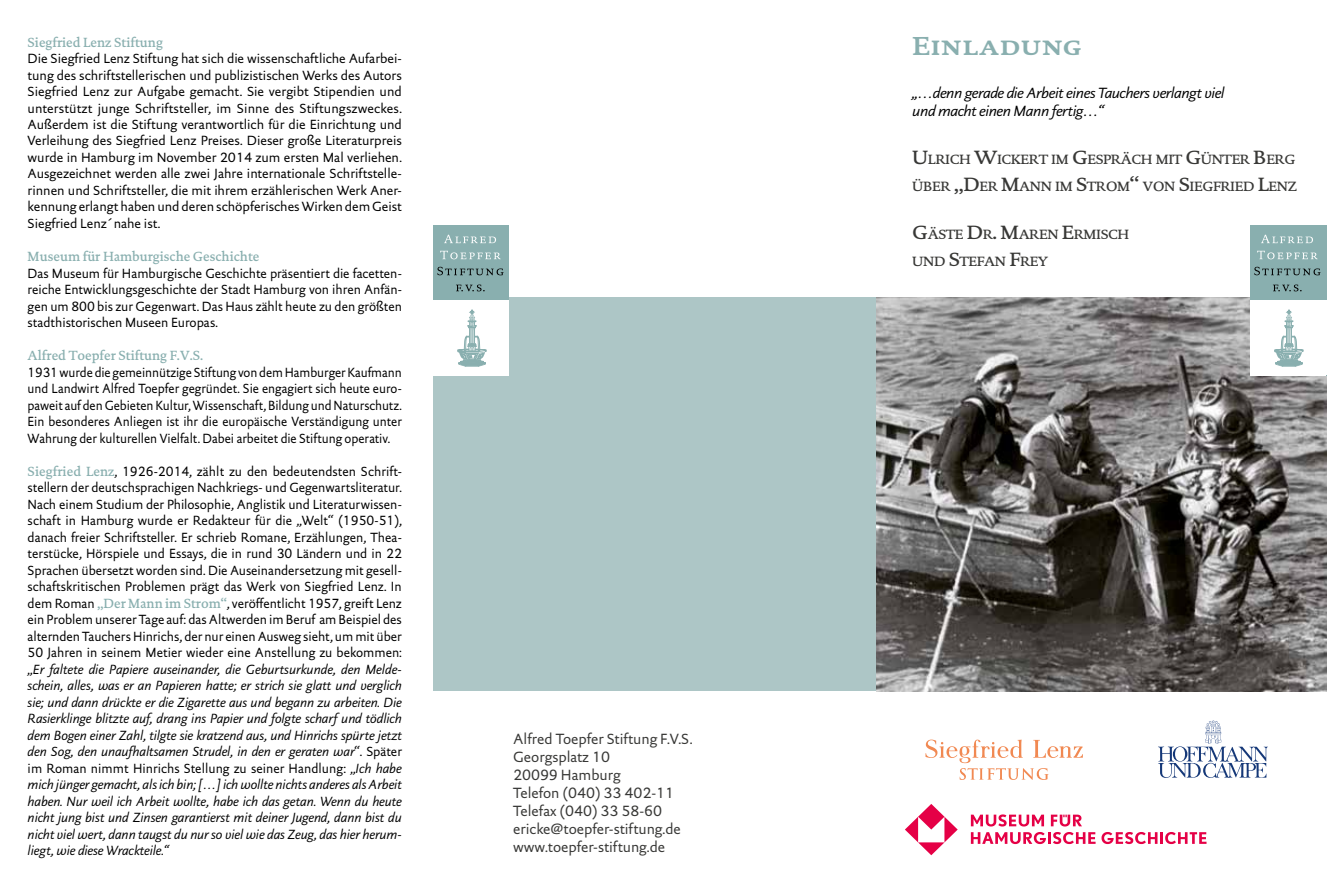
<style>
.page{position:relative;width:1327px;height:893px;background:#fff}
.page>*{position:absolute;margin:0;border:0;box-sizing:border-box;transform-origin:0 0}
.t1{font:700 26.4px "DTL Documenta T Caps";letter-spacing:.045em;color:#89afaf;scale:1.05 1}
.t2{font:15px/18px "DTL Documenta Sans T";color:#383836}
.t3{font:italic 15px/18px "DTL Documenta Sans T";letter-spacing:-.03em;color:#000}
.t4{font:500 13.65px/27px "DTL Documenta T";letter-spacing:-.03em;color:#383836}
.t5{font:13.5px/16.5px "DTL Documenta Sans T";letter-spacing:-.005em;color:#000;text-align:justify}
.t6{font:13.5px/16.5px "DTL Documenta Sans T";letter-spacing:-.005em;color:#000;scale:.94 1}
.t7{font:500 13.5px "DTL Documenta T";color:#89afaf;scale:.96 1}
.s1{font-family:"DTL Documenta T";font-weight:500;color:#89afaf}
.s2{font-style:italic}
.s3{font-size:19.5px}
</style>
<div class="page">
<div style="left:434px;top:298px;width:558px;height:393px;background:#adc6c6"></div>
<svg style="left:925px;top:740px;width:158px;height:40px"></svg>
<svg style="left:905px;top:804px;width:52px;height:51px"></svg>
<svg style="left:971px;top:814px;width:73px;height:12px"></svg>
<svg style="left:1051px;top:815px;width:31px;height:11px"></svg>
<svg style="left:971px;top:832px;width:124px;height:12px"></svg>
<svg style="left:1101px;top:832px;width:105px;height:12px"></svg>
<img style="left:876px;top:298px;width:451px;height:393px">
<div style="left:1250px;top:300px;width:76px;height:75px;background:#fff"></div>
<svg style="left:1274px;top:310px;width:29px;height:57px"></svg>
<div style="left:1250px;top:225px;width:76px;height:75px;background:#89afaf"></div>
<svg style="left:1273px;top:285px;width:28px;height:6px"></svg>
<svg style="left:1254px;top:267px;width:66px;height:8px"></svg>
<svg style="left:1257px;top:251px;width:60px;height:8px"></svg>
<svg style="left:1261px;top:235px;width:52px;height:8px"></svg>
<div style="left:1322px;top:300px;width:5px;height:75px;background:#fff"></div>
<svg style="left:1158px;top:720px;width:110px;height:58px"></svg>
<div style="left:434px;top:300px;width:75px;height:75px;background:#fff"></div>
<svg style="left:457px;top:310px;width:30px;height:57px"></svg>
<div style="left:434px;top:225px;width:75px;height:75px;background:#89afaf"></div>
<svg style="left:456px;top:285px;width:29px;height:6px"></svg>
<svg style="left:437px;top:267px;width:66px;height:8px"></svg>
<svg style="left:440px;top:251px;width:61px;height:8px"></svg>
<svg style="left:444px;top:235px;width:52px;height:8px"></svg>
<p class="t7" style="left:28px;top:34px;width:142px">Siegfried Lenz Stiftung</p>
<p class="t5" style="left:28px;top:50px;width:376px">Die Siegfried Lenz Stiftung hat sich die wissenschaftliche Aufarbei&shy;tung des schriftstellerischen und publizistischen Werks des Autors Siegfried Lenz zur Aufgabe gemacht. Sie vergibt Stipendien und unterstützt junge Schriftsteller, im Sinne des Stiftungszweckes.<br>Außerdem ist die Stiftung verantwortlich für die Einrichtung und Verleihung des Siegfried Lenz Preises. Dieser große Literaturpreis wurde in Hamburg im November 2014 zum ersten Mal verliehen.<br>Ausgezeichnet werden alle zwei Jahre internationale Schriftstelle&shy;rinnen und Schriftsteller, die mit ihrem erzählerischen Werk Aner&shy;kennung erlangt haben und deren schöpferisches Wirken dem Geist Siegfried Lenz´nahe ist.</p>
<p class="t7" style="left:28px;top:248px;width:243px">Museum für Hamburgische Geschichte</p>
<p class="t5" style="left:28px;top:265px;width:376px">Das Museum für Hamburgische Geschichte präsentiert die facetten&shy;reiche Entwicklungsgeschichte der Stadt Hamburg von ihren Anfän&shy;gen um 800 bis zur Gegenwart. Das Haus zählt heute zu den größten stadthistorischen Museen Europas.</p>
<p class="t7" style="left:28px;top:347px;width:184px">Alfred Toepfer Stiftung F.V.S.</p>
<p class="t6" style="left:28px;top:364px;width:399px">1931 wurde die gemeinnützige Stiftung von dem Hamburger Kaufmann und Landwirt Alfred Toepfer gegründet. Sie engagiert sich heute euro-- paweit auf den Gebieten Kultur, Wissenschaft, Bildung und Naturschutz.<br>Ein besonderes Anliegen ist ihr die europäische Verständigung unter Wahrung der kulturellen Vielfalt. Dabei arbeitet die Stiftung operativ.</p>
<p class="t5" style="left:28px;top:463px;width:376px"><span class="s1">Siegfried Lenz</span>, 1926-2014, zählt zu den bedeutendsten Schrift&shy;stellern der deutschsprachigen Nachkriegs- und Gegenwartsliteratur.<br>Nach einem Studium der Philosophie, Anglistik und Literaturwissen&shy;schaft in Hamburg wurde er Redakteur für die „Welt“ (1950-51), danach freier Schriftsteller. Er schrieb Romane, Erzählungen, Thea&shy;terstücke, Hörspiele und Essays, die in rund 30 Ländern und in 22<br>Sprachen übersetzt worden sind. Die Auseinandersetzung mit gesell&shy;schaftskritischen Problemen prägt das Werk von Siegfried Lenz. In dem Roman <span class="s1">„Der Mann im Strom“</span>, veröffentlicht 1957, greift Lenz ein Problem unserer Tage auf: das Altwerden im Beruf am Beispiel des alternden Tauchers Hinrichs, der nur einen Ausweg sieht, um mit über 50 Jahren in seinem Metier wieder eine Anstellung zu bekommen: „<span class="s2">Er faltete die Papiere auseinander, die Geburtsurkunde, den Melde&shy;schein, alles, was er an Papieren hatte; er strich sie glatt und verglich sie; und dann drückte er die Zigarette aus und begann zu arbeiten. Die Rasierklinge blitzte auf, drang ins Papier und folgte scharf und tödlich dem Bogen einer Zahl, tilgte sie kratzend aus, und Hinrichs spürte jetzt den Sog, den unaufhaltsamen Strudel, in den er geraten war</span>“. Später im Roman nimmt Hinrichs Stellung zu seiner Handlung: „<span class="s2">Ich habe mich jünger gemacht, als ich bin; […] ich wollte nichts anderes als Arbeit haben. Nur weil ich Arbeit wollte, habe ich das getan. Wenn du heute nicht jung bist und Zinsen garantierst mit deiner Jugend, dann bist du nicht viel wert, dann taugst du nur so viel wie das Zeug, das hier herum&shy;liegt, wie diese Wrackteile.“</span></p>
<p class="t2" style="left:513px;top:730px;width:181px">Alfred Toepfer Stiftung F.V.S.<br>Georgsplatz 10<br>20099 Hamburg<br>Telefon (040) 33 402-11<br>Telefax (040) 33 58-60 ericke@toepfer-stiftung.de www.toepfer-stiftung.de</p>
<h1 class="t1" style="left:912px;top:30px;width:163px">Einladung</h1>
<p class="t3" style="left:912px;top:84px;width:314px">„…denn gerade die Arbeit eines Tauchers verlangt viel und macht einen Mann fertig…“</p>
<p class="t4" style="left:912px;top:146px;width:386px"><span class="s3">U</span>LRICH <span class="s3">W</span>ICKERT IM <span class="s3">G</span>ESPRÄCH MIT <span class="s3">G</span>ÜNTER <span class="s3">B</span>ERG<br>ÜBER <span class="s3">„D</span>ER <span class="s3">M</span>ANN IM <span class="s3">S</span>TROM<span class="s3">“</span> VON <span class="s3">S</span>IEGFRIED <span class="s3">L</span>ENZ</p>
<p class="t4" style="left:912px;top:221px;width:219px"><span class="s3">G</span>ÄSTE <span class="s3">D</span>R<span class="s3">. M</span>AREN <span class="s3">E</span>RMISCH<br>UND <span class="s3">S</span>TEFAN <span class="s3">F</span>REY</p>
</div>
